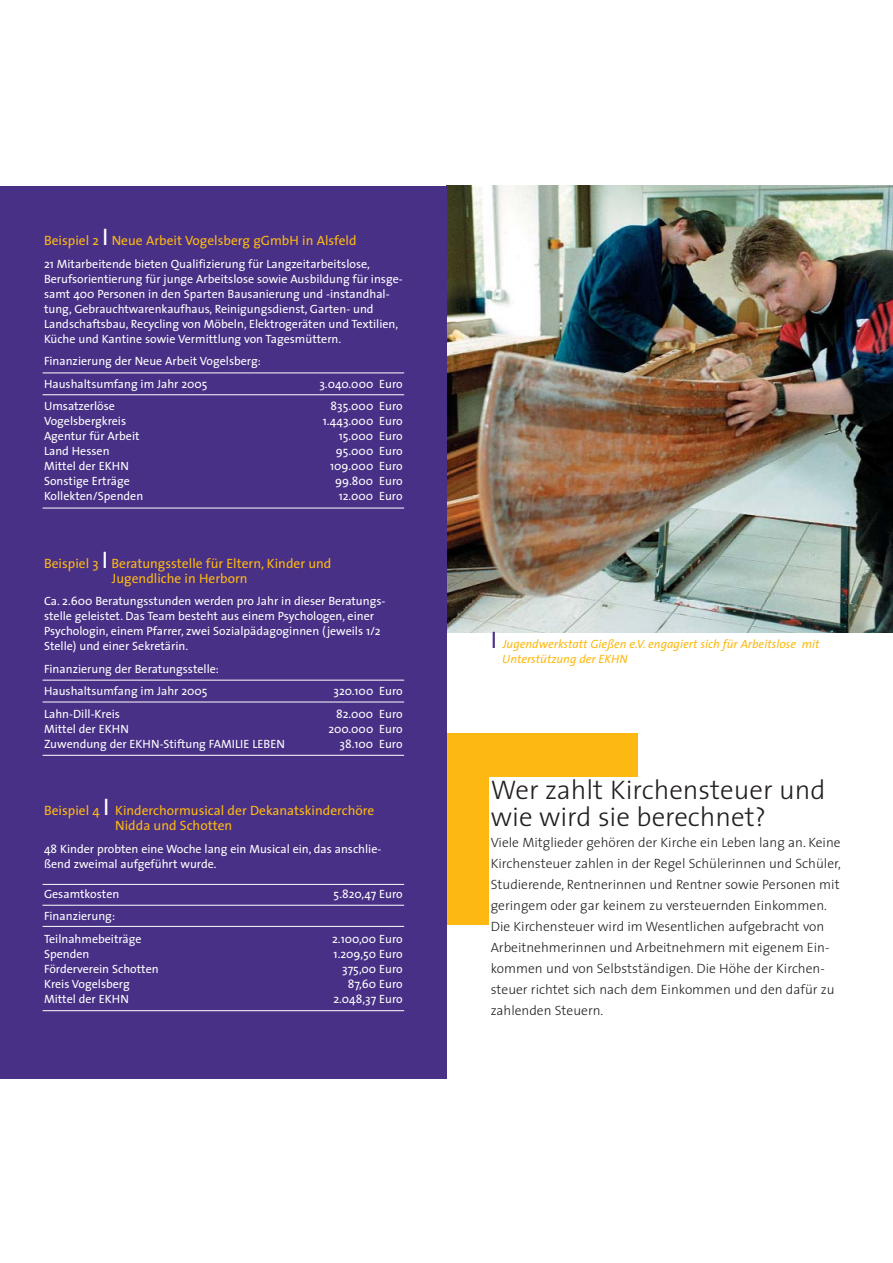
<style>
.page{position:relative;width:893px;height:1263px;background:#fff}
.page>*{position:absolute;margin:0;border:0;box-sizing:border-box;transform-origin:0 0}
.t1{font:300 27px/27px "The Sans";color:#231f20}
.t2{font:300 13.5px/21px "The Sans";color:#231f20}
.t3{font:13.5px/15px "The Sans";color:#fdb813}
.t4{font:12px/15px "The Sans";color:#fff}
.t5{font:italic 12px/15px "The Sans";color:#fdb912}
.s1{font-size:24px;color:#fff}
.s2{font-style:normal;font-size:24px;color:#483087}
</style>
<div class="page">
<div style="left:446px;top:733px;width:192px;height:191px;background:#fdb912"></div>
<img style="left:446px;top:186px;width:446px;height:446px">
<div style="left:0;top:186px;width:446px;height:893px;background:#483087"></div>
<hr style="left:43px;top:373px;width:361px;height:1px;background:#fff">
<hr style="left:43px;top:394px;width:361px;height:1px;background:#fff">
<hr style="left:43px;top:508px;width:361px;height:1px;background:#fff">
<hr style="left:43px;top:680px;width:361px;height:1px;background:#fff">
<hr style="left:43px;top:702px;width:361px;height:1px;background:#fff">
<hr style="left:43px;top:755px;width:361px;height:1px;background:#fff">
<hr style="left:43px;top:1010px;width:361px;height:1px;background:#fff">
<hr style="left:43px;top:905px;width:361px;height:1px;background:#fff">
<hr style="left:43px;top:926px;width:361px;height:1px;background:#fff">
<hr style="left:43px;top:884px;width:361px;height:1px;background:#fff">
<div style="left:489px;top:777px;width:361px;height:250px;background:#fff"></div>
<p class="t3" style="left:44px;top:235px;width:314px">Beispiel 2 <span class="s1">I</span> Neue Arbeit Vogelsberg gGmbH in Alsfeld</p>
<p class="t4" style="left:44px;top:257px;width:360px">21 Mitarbeitende bieten Qualifizierung für Langzeitarbeitslose, Berufsorientierung für junge Arbeitslose sowie Ausbildung für insge&shy;samt 400 Personen in den Sparten Bausanierung und -instandhal&shy;tung, Gebrauchtwarenkaufhaus, Reinigungsdienst, Garten- und Landschaftsbau, Recycling von Möbeln, Elektrogeräten und Textilien, Küche und Kantine sowie Vermittlung von Tagesmüttern.</p>
<p class="t4" style="left:44px;top:351px;width:218px;line-height:22.5px">Finanzierung der Neue Arbeit Vogelsberg:<br>Haushaltsumfang im Jahr 2005</p>
<p class="t4" style="left:319px;top:377px;width:85px">3.040.000 Euro</p>
<p class="t4" style="left:44px;top:400px;width:72px">Umsatzerlöse</p>
<p class="t4" style="left:330px;top:400px;width:74px">835.000 Euro</p>
<p class="t4" style="left:44px;top:415px;width:84px">Vogelsbergkreis</p>
<p class="t4" style="left:323px;top:415px;width:81px">1.443.000 Euro</p>
<p class="t4" style="left:44px;top:430px;width:97px">Agentur für Arbeit</p>
<p class="t4" style="left:339px;top:430px;width:65px">15.000 Euro</p>
<p class="t4" style="left:44px;top:445px;width:67px">Land Hessen</p>
<p class="t4" style="left:336px;top:445px;width:68px">95.000 Euro</p>
<p class="t4" style="left:44px;top:460px;width:86px">Mittel der EKHN</p>
<p class="t4" style="left:330px;top:460px;width:74px">109.000 Euro</p>
<p class="t4" style="left:44px;top:475px;width:87px">Sonstige Erträge</p>
<p class="t4" style="left:335px;top:475px;width:69px">99.800 Euro</p>
<p class="t4" style="left:44px;top:490px;width:101px">Kollekten/Spenden</p>
<p class="t4" style="left:339px;top:490px;width:65px">12.000 Euro</p>
<p class="t3" style="left:112px;top:557px;width:221px;text-indent:-68px">Beispiel 3 <span class="s1">I</span> Beratungsstelle für Eltern, Kinder und<br>Jugendliche in Herborn</p>
<p class="t4" style="left:44px;top:595px;width:343px">Ca. 2.600 Beratungsstunden werden pro Jahr in dieser Beratungs&shy;stelle geleistet. Das Team besteht aus einem Psychologen, einer Psychologin, einem Pfarrer, zwei Sozialpädagoginnen (jeweils 1/2<br>Stelle) und einer Sekretärin.</p>
<p class="t4" style="left:44px;top:659px;width:176px;line-height:22.5px">Finanzierung der Beratungsstelle:<br>Haushaltsumfang im Jahr 2005</p>
<p class="t4" style="left:333px;top:685px;width:71px">320.100 Euro</p>
<p class="t4" style="left:44px;top:707px;width:77px">Lahn-Dill-Kreis</p>
<p class="t4" style="left:336px;top:707px;width:68px">82.000 Euro</p>
<p class="t4" style="left:44px;top:722px;width:86px">Mittel der EKHN</p>
<p class="t4" style="left:328px;top:722px;width:76px">200.000 Euro</p>
<p class="t4" style="left:44px;top:737px;width:242px">Zuwendung der EKHN-Stiftung FAMILIE LEBEN</p>
<p class="t4" style="left:339px;top:737px;width:64px">38.100 Euro</p>
<p class="t3" style="left:115px;top:805px;width:260px;text-indent:-71px">Beispiel 4 <span class="s1">I</span> Kinderchormusical der Dekanatskinderchöre<br>Nidda und Schotten</p>
<p class="t4" style="left:44px;top:842px;width:339px">48 Kinder probten eine Woche lang ein Musical ein, das anschlie&shy;ßend zweimal aufgeführt wurde.</p>
<p class="t4" style="left:44px;top:887px;width:77px">Gesamtkosten</p>
<p class="t4" style="left:333px;top:887px;width:71px">5.820,47 Euro</p>
<p class="t4" style="left:44px;top:906px;width:99px;line-height:22.5px">Finanzierung:<br>Teilnahmebeiträge</p>
<p class="t4" style="left:332px;top:932px;width:72px">2.100,00 Euro</p>
<p class="t4" style="left:44px;top:947px;width:47px">Spenden</p>
<p class="t4" style="left:333px;top:947px;width:71px">1.209,50 Euro</p>
<p class="t4" style="left:44px;top:962px;width:116px">Förderverein Schotten</p>
<p class="t4" style="left:342px;top:962px;width:62px">375,00 Euro</p>
<p class="t4" style="left:44px;top:977px;width:87px">Kreis Vogelsberg</p>
<p class="t4" style="left:348px;top:977px;width:56px">87,60 Euro</p>
<p class="t4" style="left:44px;top:992px;width:86px">Mittel der EKHN</p>
<p class="t4" style="left:333px;top:992px;width:71px">2.048,37 Euro</p>
<p class="t5" style="left:502px;top:638px;width:319px;text-indent:-11px"><span class="s2">I</span> Jugendwerkstatt Gießen e.V. engagiert sich für Arbeitslose mit<br>Unterstützung der EKHN</p>
<h1 class="t1" style="left:490px;top:779px;width:336px">Wer zahlt Kirchensteuer und wie wird sie berechnet?</h1>
<p class="t2" style="left:490px;top:833px;width:351px">Viele Mitglieder gehören der Kirche ein Leben lang an. Keine Kirchensteuer zahlen in der Regel Schülerinnen und Schüler, Studierende, Rentnerinnen und Rentner sowie Personen mit geringem oder gar keinem zu versteuernden Einkommen.<br>Die Kirchensteuer wird im Wesentlichen aufgebracht von Arbeitnehmerinnen und Arbeitnehmern mit eigenem Ein&shy;kommen und von Selbstständigen. Die Höhe der Kirchen&shy;steuer richtet sich nach dem Einkommen und den dafür zu zahlenden Steuern.</p>
</div>
